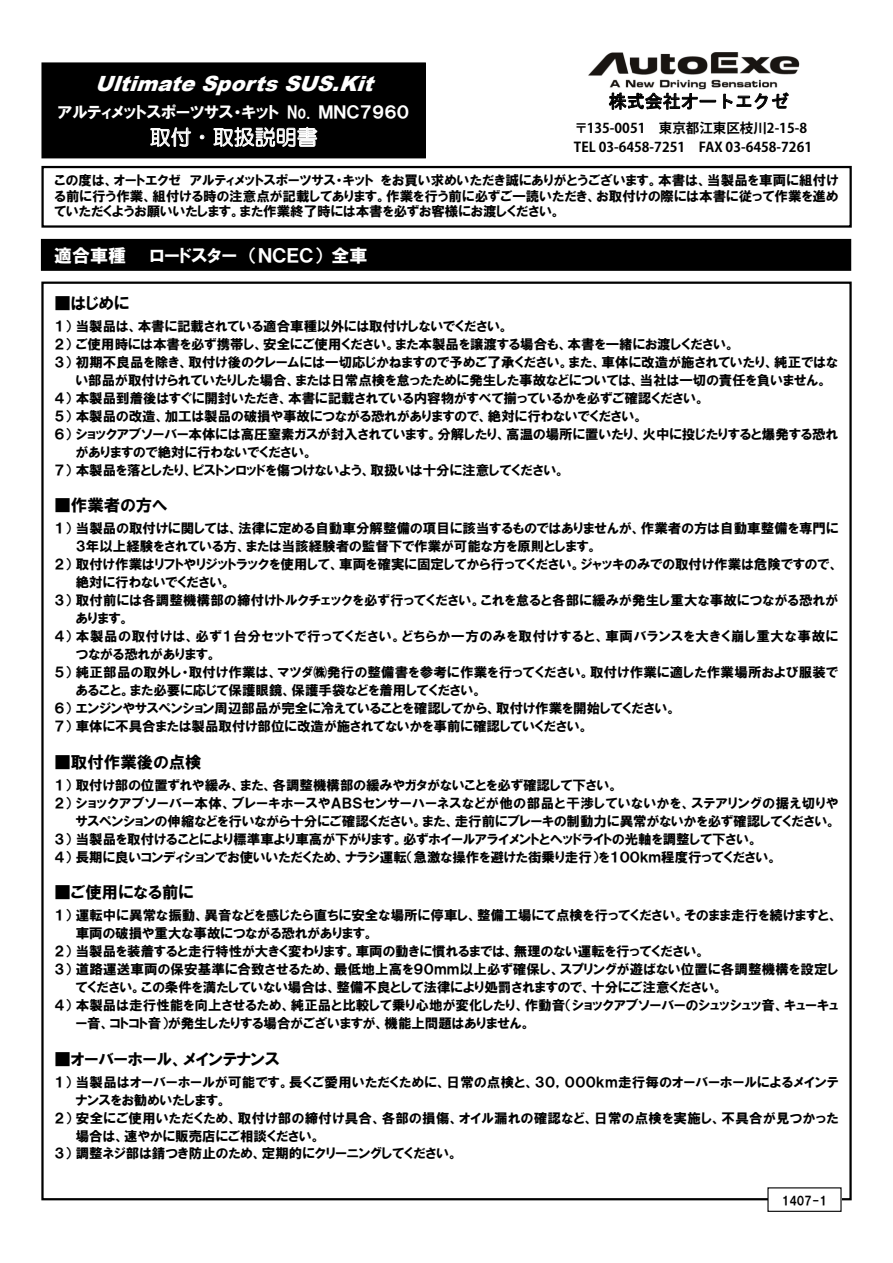
<style>
.page{position:relative;width:893px;height:1263px;background:#fff}
.page>*{position:absolute;margin:0;border:0;box-sizing:border-box;transform-origin:0 0}
.t1{font:italic 900 21px "Arial";color:#fff}
.t2{font:21px "HG Maru Gothic MPRO";color:#fff}
.t3{font:18px "HGP Soei Kakugothic UB";color:#fff}
.t4{font:18px "MS Gothic";color:#000}
.t5{font:16.5px "HGP Soei Kakugothic UB";color:#000}
.t6{font:16.5px "HGP Soei Kakugothic UB";color:#fff}
.t7{font:13.5px/15px "HGP Soei Kakugothic UB";color:#000;text-align:justify}
.t8{font:13.5px "HGP Soei Kakugothic UB";letter-spacing:.02em;color:#000}
.t9{font:13.5px "HGP Soei Kakugothic UB";letter-spacing:.045em;color:#000}
.t10{font:13.5px "HGP Soei Kakugothic UB";letter-spacing:.055em;color:#000}
.t11{font:13.5px "HGP Soei Kakugothic UB";letter-spacing:.025em;color:#000}
.t12{font:700 13.5px/19px "Koz Go Pro";color:#000}
.t13{font:12px "HGP Soei Kakugothic UB";color:#000}
</style>
<div class="page">
<svg style="left:609px;top:93px;width:107px;height:17px"></svg>
<svg style="left:723px;top:92px;width:66px;height:17px"></svg>
<div style="left:42px;top:63px;width:383px;height:95px;background:#000"></div>
<div style="left:41px;top:62px;width:385px;height:96px;border:1px solid #000"></div>
<div style="left:41px;top:166px;width:811px;height:62px;border:2px solid #000"></div>
<svg style="left:150px;top:127px;width:41px;height:20px"></svg>
<svg style="left:200px;top:135px;width:4px;height:4px"></svg>
<svg style="left:213px;top:127px;width:104px;height:20px"></svg>
<div style="left:42px;top:240px;width:808px;height:30px;background:#000"></div>
<div style="left:41px;top:239px;width:810px;height:32px;border:2px solid #000"></div>
<div style="left:767px;top:1187px;width:74px;height:25px;border:1px solid #000"></div>
<img style="left:588px;top:52px;width:212px;height:37px">
<h1 class="t1" style="left:95px;top:68px;width:289px">Ultimate Sports SUS.Kit</h1>
<p class="t6" style="left:58px;top:103px;width:353px">アルティメットスポーツサス・キット No. ＭＮＣ７９６０</p>
<h1 class="t2" style="left:150px;top:127px;width:170px">取付・取扱説明書</h1>
<h2 class="t4" style="left:609px;top:92px;width:182px">株式会社オートエクゼ</h2>
<p class="t12" style="left:574px;top:119px;width:240px">〒135-0051　東京都江東区枝川2-15-8<br>TEL 03-6458-7251　FAX 03-6458-7261</p>
<p class="t7" style="left:55px;top:173px;width:785px">この度は、オートエクゼ アルティメットスポーツサス・キットをお買い求めいただき誠にありがとうございます。本書は、当製品を車両に組付ける前に行う作業、組付ける時の注意点が記載してあります。作業を行う前に必ずご一読いただき、お取付けの際には本書に従って作業を進めていただくようお願いいたします。また作業終了時には本書を必ずお客様にお渡しください。</p>
<h2 class="t3" style="left:54px;top:247px;width:73px">適合車種</h2>
<h2 class="t3" style="left:150px;top:247px;width:219px">ロードスター （ＮＣＥＣ）全車</h2>
<p class="t5" style="left:54px;top:294px;width:76px">■はじめに</p>
<p class="t7" style="left:54px;top:318px;width:456px">１）当製品は、本書に記載されている適合車種以外には取付けしないでください。</p>
<p class="t7" style="left:54px;top:336px;width:682px">２）ご使用時には本書を必ず携帯し、安全にご使用ください。また本製品を譲渡する場合も、本書を一緒にお渡しください。</p>
<p class="t7" style="left:54px;top:354px;width:785px">３）初期不良品を除き、取付け後のクレームには一切応じかねますので予めご了承ください。また、車体に改造が施されていたり、純正ではな</p>
<p class="t7" style="left:76px;top:372px;width:753px">い部品が取付けられていたりした場合、または日常点検を怠ったために発生した事故などについては、当社は一切の責任を負いません。</p>
<p class="t7" style="left:54px;top:390px;width:652px">４）本製品到着後はすぐに開封いただき、本書に記載されている内容物がすべて揃っているかを必ずご確認ください。</p>
<p class="t7" style="left:54px;top:408px;width:590px">５）本製品の改造、加工は製品の破損や事故につながる恐れがありますので、絶対に行わないでください。</p>
<p class="t7" style="left:54px;top:426px;width:785px">６）ショックアブソーバー本体には高圧窒素ガスが封入されています。分解したり、高温の場所に置いたり、火中に投じたりすると爆発する恐れ</p>
<p class="t7" style="left:76px;top:444px;width:239px">がありますので絶対に行わないでください。</p>
<p class="t7" style="left:54px;top:462px;width:512px">７）本製品を落としたり、ピストンロッドを傷つけないよう、取扱いは十分に注意してください。</p>
<p class="t5" style="left:54px;top:497px;width:115px">■作業者の方へ</p>
<p class="t7" style="left:54px;top:521px;width:786px">１）当製品の取付けに関しては、法律に定める自動車分解整備の項目に該当するものではありませんが、作業者の方は自動車整備を専門に</p>
<p class="t7" style="left:76px;top:539px;width:523px">３年以上経験をされている方、または当該経験者の監督下で作業が可能な方を原則とします。</p>
<p class="t7" style="left:54px;top:557px;width:786px">２）取付け作業はリフトやリジットラックを使用して、車両を確実に固定してから行ってください。ジャッキのみでの取付け作業は危険ですので、</p>
<p class="t7" style="left:76px;top:575px;width:157px">絶対に行わないでください。</p>
<p class="t7" style="left:54px;top:593px;width:785px">３）取付前には各調整機構部の締付けトルクチェックを必ず行ってください。これを怠ると各部に緩みが発生し重大な事故につながる恐れが</p>
<p class="t7" style="left:76px;top:611px;width:55px">あります。</p>
<p class="t10" style="left:54px;top:629px;width:785px">４）本製品の取付けは、必ず１台分セットで行ってください。どちらか一方のみを取付けすると、車両バランスを大きく崩し重大な事故に</p>
<p class="t7" style="left:76px;top:647px;width:142px">つながる恐れがあります。</p>
<p class="t8" style="left:54px;top:665px;width:785px">５）純正部品の取外し・取付け作業は、マツダ㈱発行の整備書を参考に作業を行ってください。取付け作業に適した作業場所および服装で</p>
<p class="t7" style="left:76px;top:683px;width:408px">あること。また必要に応じて保護眼鏡、保護手袋などを着用してください。</p>
<p class="t7" style="left:54px;top:701px;width:623px">６）エンジンやサスペンション周辺部品が完全に冷えていることを確認してから、取付け作業を開始してください。</p>
<p class="t7" style="left:54px;top:719px;width:536px">７）車体に不具合または製品取付け部位に改造が施されてないかを事前に確認していください。</p>
<p class="t5" style="left:54px;top:753px;width:149px">■取付作業後の点検</p>
<p class="t7" style="left:54px;top:777px;width:565px">１）取付け部の位置ずれや緩み、また、各調整機構部の緩みやガタがないことを必ず確認して下さい。</p>
<p class="t9" style="left:54px;top:796px;width:785px">２）ショックアブソーバー本体、ブレーキホースやＡＢＳセンサーハーネスなどが他の部品と干渉していないかを、ステアリングの据え切りや</p>
<p class="t7" style="left:76px;top:813px;width:762px">サスペンションの伸縮などを行いながら十分にご確認ください。また、走行前にブレーキの制動力に異常がないかを必ず確認してください。</p>
<p class="t7" style="left:54px;top:831px;width:705px">３）当製品を取付けることにより標準車より車高が下がります。必ずホイールアライメントとヘッドライトの光軸を調整して下さい。</p>
<p class="t7" style="left:54px;top:849px;width:724px">４）長期に良いコンディションでお使いいただくため、ナラシ運転（急激な操作を避けた街乗り走行）を１００ｋｍ程度行ってください。</p>
<p class="t5" style="left:54px;top:884px;width:141px">■ご使用になる前に</p>
<p class="t7" style="left:54px;top:908px;width:785px">１）運転中に異常な振動、異音などを感じたら直ちに安全な場所に停車し、整備工場にて点検を行ってください。そのまま走行を続けますと、</p>
<p class="t7" style="left:76px;top:926px;width:300px">車両の破損や重大な事故につながる恐れがあります。</p>
<p class="t7" style="left:54px;top:944px;width:652px">２）当製品を装着すると走行特性が大きく変わります。車両の動きに慣れるまでは、無理のない運転を行ってください。</p>
<p class="t7" style="left:54px;top:962px;width:785px">３）道路運送車両の保安基準に合致させるため、最低地上高を９０ｍｍ以上必ず確保し、スプリングが遊ばない位置に各調整機構を設定し</p>
<p class="t7" style="left:76px;top:980px;width:649px">てください。この条件を満たしていない場合は、整備不良として法律により処罰されますので、十分にご注意ください。</p>
<p class="t7" style="left:54px;top:998px;width:785px">４）本製品は走行性能を向上させるため、純正品と比較して乗り心地が変化したり、作動音（ショックアブソーバーのシュッシュッ音、キューキュ</p>
<p class="t7" style="left:76px;top:1016px;width:457px">ー音、コトコト音）が発生したりする場合がございますが、機能上問題はありません。</p>
<p class="t5" style="left:54px;top:1050px;width:226px">■オーバーホール、メインテナンス</p>
<p class="t8" style="left:54px;top:1075px;width:785px">１）当製品はオーバーホールが可能です。長くご愛用いただくために、日常の点検と、３０，０００ｋｍ走行毎のオーバーホールによるメインテ</p>
<p class="t7" style="left:76px;top:1092px;width:152px">ナンスをお勧めいたします。</p>
<p class="t11" style="left:54px;top:1111px;width:786px">２）安全にご使用いただくため、取付け部の締付け具合、各部の損傷、オイル漏れの確認など、日常の点検を実施し、不具合が見つかった</p>
<p class="t7" style="left:76px;top:1128px;width:246px">場合は、速やかに販売店にご相談ください。</p>
<p class="t7" style="left:54px;top:1146px;width:405px">３）調整ネジ部は錆つき防止のため、定期的にクリーニングしてください。</p>
<p class="t13" style="left:782px;top:1194px;width:47px">1407-1</p>
</div>
